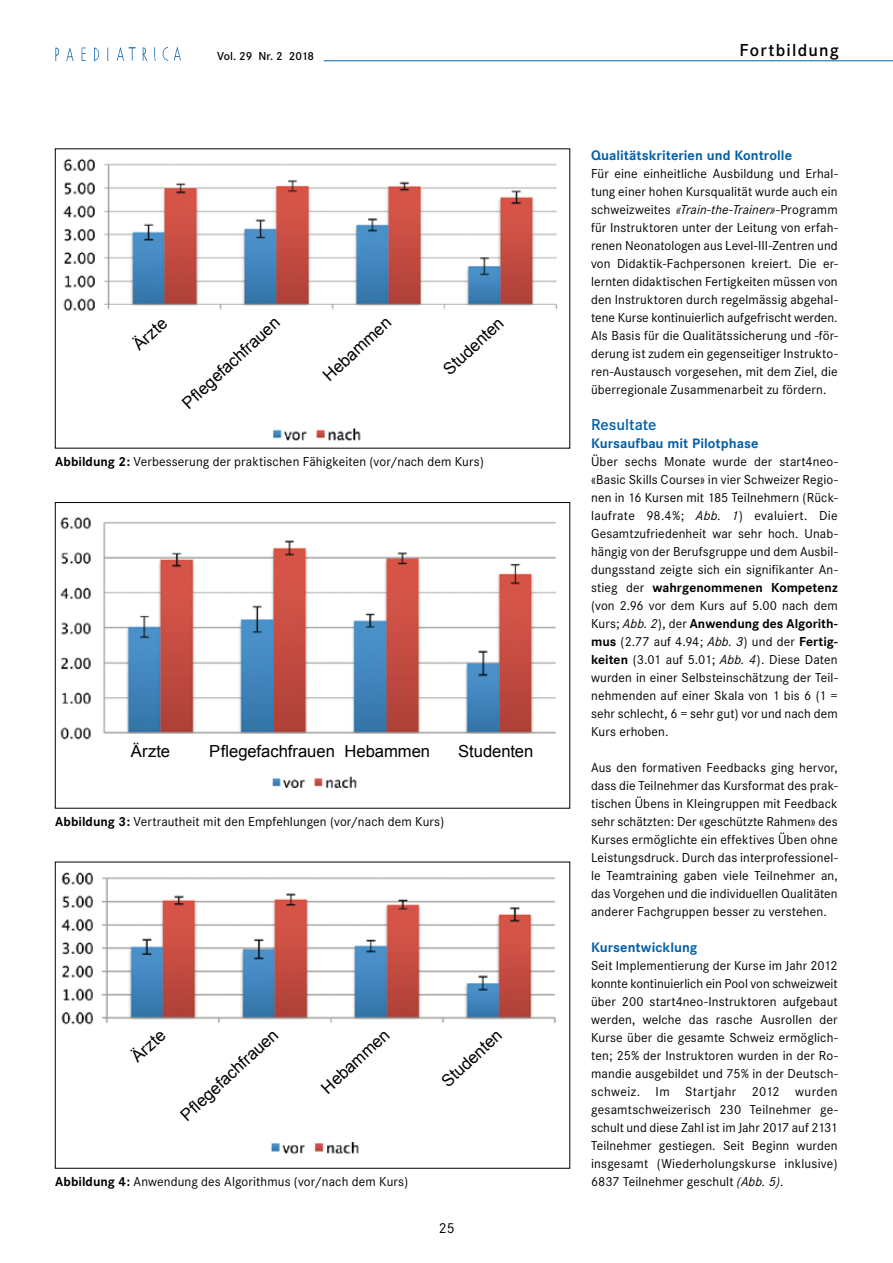
<style>
.page{position:relative;width:893px;height:1263px;background:#fff}
.page>*{position:absolute;margin:0;border:0;box-sizing:border-box;transform-origin:0 0}
.t1{font:600 18px "Corporate S";letter-spacing:.07em;color:#000}
.t2{font:16.65px "Arial";color:#000}
.t3{font:600 16.5px "Corporate S";color:#0060a9}
.t4{font:15px "Corporate S";color:#000}
.t5{font:13.5px/18px "Corporate S";letter-spacing:.01em;color:#000;text-align:justify}
.t6{font:700 13.5px "Corporate SBQ";letter-spacing:.005em;color:#0060a9}
.t7{font:600 12px "Corporate S";letter-spacing:-.015em;color:#000}
.s1{font-weight:700}
.s2{font-style:italic}
</style>
<div class="page">
<hr style="left:324px;top:60px;width:569px;height:1px;background:#0060a9">
<img style="left:55px;top:47px;width:126px;height:14px">
<img style="left:63px;top:158px;width:495px;height:283px">
<div style="left:114px;top:315px;width:414px;height:97px;background:#fff"></div>
<img style="left:60px;top:517px;width:496px;height:272px">
<div style="left:55px;top:502px;width:515px;height:306px;border:1px solid #000"></div>
<div style="left:128px;top:736px;width:414px;height:26px;background:#fff"></div>
<img style="left:61px;top:872px;width:495px;height:282px">
<div style="left:118px;top:1024px;width:409px;height:100px;background:#fff"></div>
<p class="t7" style="left:217px;top:49px;width:99px">Vol. 29 Nr. 2 2018</p>
<h1 class="t1" style="left:739px;top:39px;width:101px">Fortbildung</h1>
<p class="t2" style="left:128px;top:339px;width:41px;rotate:-43deg">Ärzte</p>
<p class="t2" style="left:178px;top:397px;width:127px;rotate:-43deg">Pflegefachfrauen</p>
<p class="t2" style="left:318px;top:370px;width:87px;rotate:-43deg">Hebammen</p>
<p class="t2" style="left:438px;top:364px;width:77px;rotate:-43deg">Studenten</p>
<p class="t5" style="left:55px;top:453px;width:430px"><span class="s1">Abbildung 2:</span> Verbesserung der praktischen Fähigkeiten (vor/nach dem Kurs)</p>
<p class="t2" style="left:131px;top:740px;width:41px">Ärzte</p>
<p class="t2" style="left:209px;top:740px;width:222px">Pflegefachfrauen Hebammen</p>
<p class="t2" style="left:458px;top:740px;width:77px">Studenten</p>
<p class="t5" style="left:55px;top:813px;width:391px"><span class="s1">Abbildung 3:</span> Vertrautheit mit den Empfehlungen (vor/nach dem Kurs)</p>
<p class="t2" style="left:127px;top:1051px;width:41px;rotate:-43deg">Ärzte</p>
<p class="t2" style="left:176px;top:1109px;width:127px;rotate:-43deg">Pflegefachfrauen</p>
<p class="t2" style="left:316px;top:1082px;width:87px;rotate:-43deg">Hebammen</p>
<p class="t2" style="left:437px;top:1076px;width:77px;rotate:-43deg">Studenten</p>
<p class="t5" style="left:55px;top:1173px;width:355px"><span class="s1">Abbildung 4:</span> Anwendung des Algorithmus (vor/nach dem Kurs)</p>
<p class="t4" style="left:439px;top:1219px;width:17px">25</p>
<p class="t6" style="left:591px;top:147px;width:203px">Qualitätskriterien und Kontrolle</p>
<p class="t5" style="left:591px;top:165px;width:248px">Für eine einheitliche Ausbildung und Erhal&shy;tung einer hohen Kursqualität wurde auch ein schweizweites <span class="s2">«Train-the-Trainer»</span>-Programm für Instruktoren unter der Leitung von erfah&shy;renen Neonatologen aus Level-III-Zentren und von Didaktik-Fachpersonen kreiert. Die er&shy;lernten didaktischen Fertigkeiten müssen von den Instruktoren durch regelmässig abgehal&shy;tene Kurse kontinuierlich aufgefrischt werden.<br>Als Basis für die Qualitätssicherung und -för&shy;derung ist zudem ein gegenseitiger Instrukto&shy;ren-Austausch vorgesehen, mit dem Ziel, die überregionale Zusammenarbeit zu fördern.</p>
<p class="t3" style="left:591px;top:415px;width:67px">Resultate</p>
<p class="t6" style="left:591px;top:435px;width:169px">Kursaufbau mit Pilotphase</p>
<p class="t5" style="left:591px;top:453px;width:248px">Über sechs Monate wurde der start4neo-«Basic Skills Course» in vier Schweizer Regio&shy;nen in 16 Kursen mit 185 Teilnehmern (Rück&shy;laufrate 98.4%; <span class="s2">Abb. 1</span>) evaluiert. Die Gesamtzufriedenheit war sehr hoch. Unab&shy;hängig von der Berufsgruppe und dem Ausbil&shy;dungsstand zeigte sich ein signifikanter An&shy;stieg der <span class="s1">wahrgenommenen Kompetenz </span>(von 2.96 vor dem Kurs auf 5.00 nach dem Kurs; <span class="s2">Abb. 2</span>), der <span class="s1">Anwendung des Algorith&shy;mus</span> (2.77 auf 4.94; <span class="s2">Abb. 3</span>) und der <span class="s1">Fertig&shy;keiten</span> (3.01 auf 5.01; <span class="s2">Abb. 4</span>). Diese Daten wurden in einer Selbsteinschätzung der Teil&shy;nehmenden auf einer Skala von 1 bis 6 (1 = sehr schlecht, 6 = sehr gut) vor und nach dem Kurs erhoben.</p>
<p class="t5" style="left:591px;top:759px;width:248px">Aus den formativen Feedbacks ging hervor, dass die Teilnehmer das Kursformat des prak&shy;tischen Übens in Kleingruppen mit Feedback sehr schätzten: Der «geschützte Rahmen» des Kurses ermöglichte ein effektives Üben ohne Leistungsdruck. Durch das interprofessionel&shy;le Teamtraining gaben viele Teilnehmer an, das Vorgehen und die individuellen Qualitäten anderer Fachgruppen besser zu verstehen.</p>
<p class="t6" style="left:591px;top:939px;width:108px">Kursentwicklung</p>
<p class="t5" style="left:591px;top:957px;width:248px">Seit Implementierung der Kurse im Jahr 2012 konnte kontinuierlich ein Pool von schweizweit über 200 start4neo-Instruktoren aufgebaut werden, welche das rasche Ausrollen der Kurse über die gesamte Schweiz ermöglich&shy;ten; 25% der Instruktoren wurden in der Ro&shy;mandie ausgebildet und 75% in der Deutsch&shy;schweiz. Im Startjahr 2012 wurden gesamtschweizerisch 230 Teilnehmer ge&shy;schult und diese Zahl ist im Jahr 2017 auf 2131<br>Teilnehmer gestiegen. Seit Beginn wurden insgesamt (Wiederholungskurse inklusive)<br>6837 Teilnehmer geschult <span class="s2">(Abb. 5)</span>.</p>
</div>
